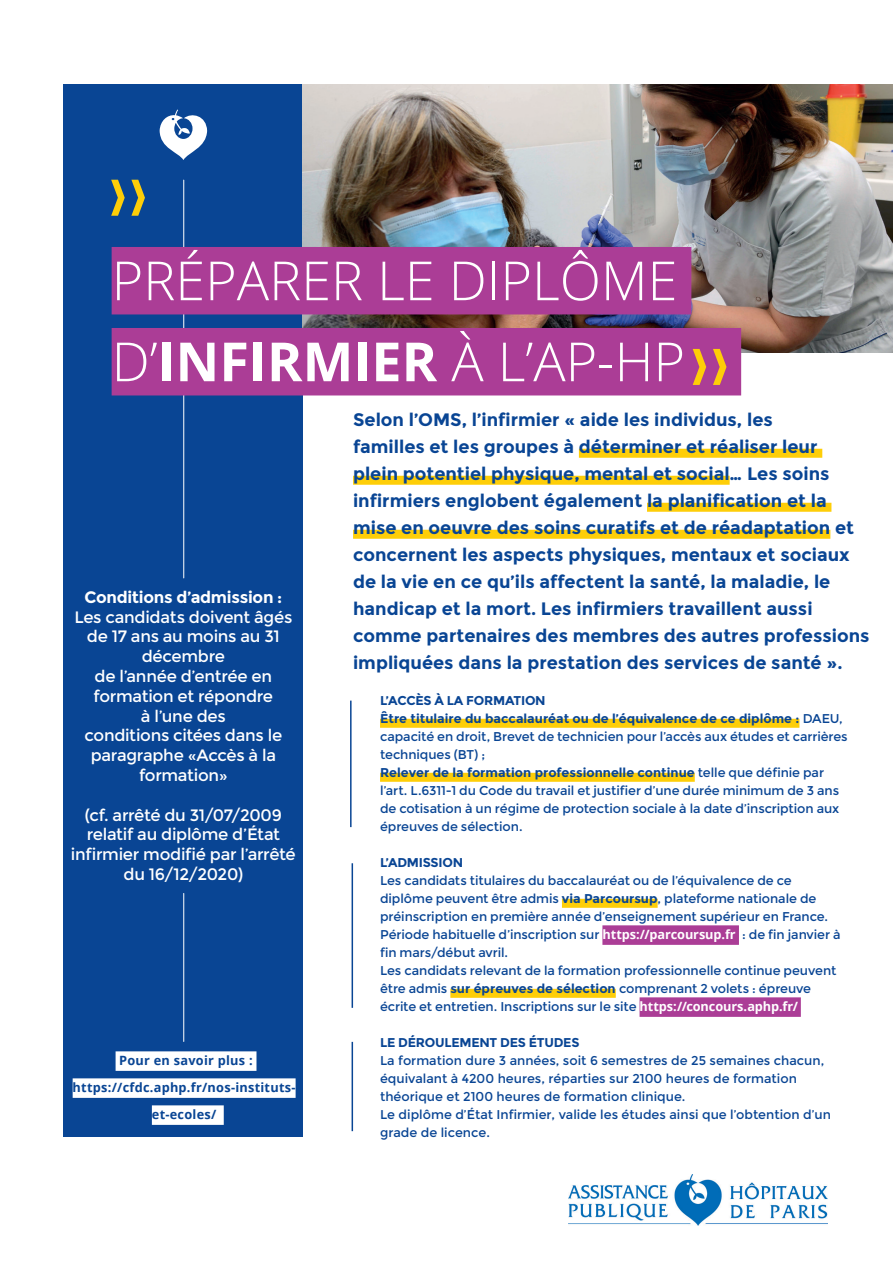
<style>
.page{position:relative;width:893px;height:1263px;background:#fff}
.page>*{position:absolute;margin:0;border:0;box-sizing:border-box;transform-origin:0 0}
.t1{font:300 54px/81px "Open Sans";color:#fff}
.t2{font:700 18px/27px "Montserrat";color:#094594}
.t3{font:16.5px/19.8px "Montserrat";letter-spacing:-.02em;color:#fff;text-align:center}
.t4{font:700 16.5px "Montserrat";letter-spacing:-.015em;color:#fff}
.t5{font:12.75px/18px "Montserrat";letter-spacing:-.005em;color:#094594}
.t6{font:700 12.75px/27px "Open Sans";letter-spacing:.02em;color:#094594;text-align:center}
.t7{font:700 12.75px "Montserrat";letter-spacing:-.02em;color:#094594}
.s1{font-weight:700}
.s2{font-family:"Open Sans";font-weight:700;color:#fff}
</style>
<div class="page">
<img style="left:568px;top:1174px;width:260px;height:51px">
<div style="left:64px;top:84px;width:239px;height:1053px;background:#094594"></div>
<hr style="left:352px;top:863px;width:1px;height:145px;background:#094594">
<hr style="left:352px;top:1042px;width:1px;height:89px;background:#094594">
<hr style="left:350px;top:701px;width:2px;height:126px;background:#094594">
<div style="left:116px;top:1051px;width:140px;height:20px;background:#fff"></div>
<div style="left:73px;top:1078px;width:223px;height:20px;background:#fff"></div>
<div style="left:152px;top:1105px;width:72px;height:20px;background:#fff"></div>
<img style="left:303px;top:85px;width:590px;height:267px">
<hr style="left:183px;top:180px;width:1px;height:398px;background:#fff">
<hr style="left:183px;top:893px;width:1px;height:148px;background:#fff">
<svg style="left:160px;top:109px;width:47px;height:51px"></svg>
<div style="left:579px;top:449px;width:243px;height:9px;background:#fece08"></div>
<div style="left:353px;top:476px;width:377px;height:9px;background:#fece08"></div>
<div style="left:647px;top:503px;width:184px;height:9px;background:#fece08"></div>
<div style="left:353px;top:530px;width:477px;height:9px;background:#fece08"></div>
<div style="left:380px;top:719px;width:419px;height:9px;background:#fece08"></div>
<div style="left:380px;top:773px;width:315px;height:9px;background:#fece08"></div>
<div style="left:562px;top:899px;width:96px;height:9px;background:#fece08"></div>
<div style="left:602px;top:925px;width:137px;height:20px;background:#ab3d96"></div>
<div style="left:450px;top:989px;width:166px;height:9px;background:#fece08"></div>
<div style="left:640px;top:997px;width:161px;height:20px;background:#ab3d96"></div>
<div style="left:112px;top:247px;width:579px;height:67px;background:#ab3d96"></div>
<div style="left:112px;top:328px;width:629px;height:67px;background:#ab3d96"></div>
<svg style="left:111px;top:180px;width:34px;height:36px"></svg>
<svg style="left:693px;top:349px;width:33px;height:36px"></svg>
<h1 class="t1" style="left:112px;top:239px;width:575px">PRÉPARER LE DIPLÔME<br>D’<span class="s1">INFIRMIER</span> À L’AP-HP</h1>
<p class="t4" style="left:84px;top:587px;width:199px">Conditions d’admission :</p>
<p class="t3" style="left:74px;top:607px;width:219px">Les candidats doivent âgés de 17 ans au moins au 31 décembre<br>de l’année d’entrée en formation et répondre<br>à l’une des<br>conditions citées dans le paragraphe «Accès à la formation»</p>
<p class="t3" style="left:71px;top:805px;width:226px">(cf. arrêté du 31/07/2009 relatif au diplôme d’État infirmier modifié par l’arrêté du 16/12/2020)</p>
<p class="t6" style="left:73px;top:1047px;width:224px">Pour en savoir plus : https://cfdc.aphp.fr/nos-instituts&shy;et-ecoles/</p>
<p class="t2" style="left:353px;top:406px;width:518px">Selon l’OMS, l’infirmier « aide les individus, les<br>familles et les groupes à déterminer et réaliser leur<br>plein potentiel physique, mental et social… Les soins infirmiers englobent également la planification et la mise en oeuvre des soins curatifs et de réadaptation et concernent les aspects physiques, mentaux et sociaux de la vie en ce qu’ils affectent la santé, la maladie, le handicap et la mort. Les infirmiers travaillent aussi comme partenaires des membres des autres professions impliquées dans la prestation des services de santé ».</p>
<p class="t5" style="left:380px;top:692px;width:469px"><span class="s1">L’ACCÈS À LA FORMATION<br>Être titulaire du baccalauréat ou de l’équivalence de ce diplôme :</span> DAEU, capacité en droit, Brevet de technicien pour l’accès aux études et carrières techniques (BT) ;<br><span class="s1">Relever de la formation professionnelle continue</span> telle que définie par l’art. L.6311-1 du Code du travail et justifier d’une durée minimum de 3 ans de cotisation à un régime de protection sociale à la date d’inscription aux épreuves de sélection.</p>
<p class="t7" style="left:380px;top:855px;width:85px">L’ADMISSION</p>
<p class="t5" style="left:380px;top:872px;width:462px">Les candidats titulaires du baccalauréat ou de l’équivalence de ce diplôme peuvent être admis <span class="s1">via Parcoursup</span>, plateforme nationale de préinscription en première année d’enseignement supérieur en France.<br>Période habituelle d’inscription sur <span class="s2">https://parcoursup.fr</span> : de fin janvier à fin mars/début avril.<br>Les candidats relevant de la formation professionnelle continue peuvent être admis <span class="s1">sur épreuves de sélection</span> comprenant 2 volets : épreuve écrite et entretien. Inscriptions sur le site <span class="s2">https://concours.aphp.fr/</span></p>
<p class="t7" style="left:380px;top:1035px;width:201px">LE DÉROULEMENT DES ÉTUDES</p>
<p class="t5" style="left:380px;top:1052px;width:452px">La formation dure 3 années, soit 6 semestres de 25 semaines chacun, équivalant à 4200 heures, réparties sur 2100 heures de formation théorique et 2100 heures de formation clinique.<br>Le diplôme d’État Infirmier, valide les études ainsi que l’obtention d’un grade de licence.</p>
</div>
